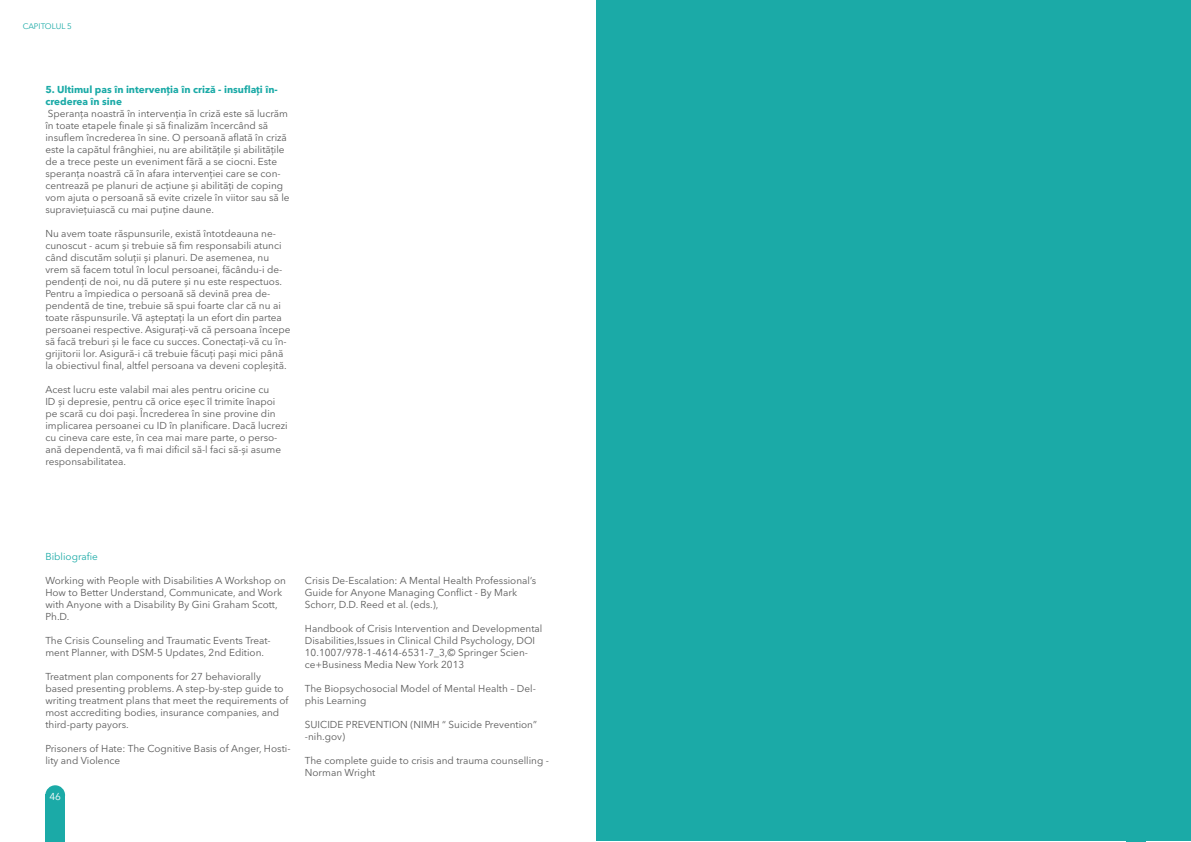
<style>
.page{position:relative;width:1191px;height:842px;background:#fff}
.page>*{position:absolute;margin:0;border:0;box-sizing:border-box;transform-origin:0 0}
.t1{font:10px/12px "Avenir Next LT Pro";color:#595959}
.t2{font:700 10px/12px "Avenir Next LT Pro";color:#1baaa7}
.t3{font:10px "Avenir Next LT Pro";color:#1baaa7}
.t4{font:10px "Avenir Next LT Pro";color:#fff}
.t5{font:8px "Avenir Next LT Pro";color:#1baaa7}
</style>
<div class="page">
<div style="left:45px;top:785px;width:20px;height:20px;background:#1baaa7;border-radius:50%"></div>
<div style="left:45px;top:794px;width:20px;height:48px;background:#1baaa7"></div>
<div style="left:1125px;top:794px;width:20px;height:48px;background:#1baaa7"></div>
<div style="left:596px;top:0;width:594px;height:841px;background:#1baaa7"></div>
<p class="t5" style="left:23px;top:21px;width:51px">CAPITOLUL 5</p>
<p class="t2" style="left:45px;top:83px;width:234px">5. Ultimul pas în intervenția în criză - insuflați în&shy;crederea în sine</p>
<p class="t1" style="left:45px;top:107px;width:246px">Speranța noastră în intervenția în criză este să lucrăm în toate etapele finale și să finalizăm încercând să insuflem încrederea în sine. O persoană aflată în criză este la capătul frânghiei, nu are abilitățile și abilitățile de a trece peste un eveniment fără a se ciocni. Este speranța noastră că în afara intervenției care se con&shy;centrează pe planuri de acțiune și abilități de coping vom ajuta o persoană să evite crizele în viitor sau să le supraviețuiască cu mai puține daune.</p>
<p class="t1" style="left:45px;top:227px;width:247px">Nu avem toate răspunsurile, există întotdeauna ne&shy;cunoscut - acum și trebuie să fim responsabili atunci când discutăm soluții și planuri. De asemenea, nu vrem să facem totul în locul persoanei, făcându-i de&shy;pendenți de noi, nu dă putere și nu este respectuos.<br>Pentru a împiedica o persoană să devină prea de&shy;pendentă de tine, trebuie să spui foarte clar că nu ai toate răspunsurile. Vă așteptați la un efort din partea persoanei respective. Asigurați-vă că persoana începe să facă treburi și le face cu succes. Conectați-vă cu în&shy;grijitorii lor. Asigură-i că trebuie făcuți pași mici până la obiectivul final, altfel persoana va deveni copleșită.</p>
<p class="t1" style="left:45px;top:383px;width:244px">Acest lucru este valabil mai ales pentru oricine cu<br>ID și depresie, pentru că orice eșec îl trimite înapoi pe scară cu doi pași. Încrederea în sine provine din implicarea persoanei cu ID în planificare. Dacă lucrezi cu cineva care este, în cea mai mare parte, o perso&shy;ană dependentă, va fi mai dificil să-l faci să-și asume responsabilitatea.</p>
<p class="t3" style="left:45px;top:551px;width:54px">Bibliografie</p>
<p class="t1" style="left:45px;top:575px;width:242px">Working with People with Disabilities A Workshop on How to Better Understand, Communicate, and Work with Anyone with a Disability By Gini Graham Scott, Ph.D.</p>
<p class="t1" style="left:45px;top:635px;width:227px">The Crisis Counseling and Traumatic Events Treat&shy;ment Planner, with DSM-5 Updates, 2nd Edition.</p>
<p class="t1" style="left:45px;top:671px;width:245px">Treatment plan components for 27 behaviorally based presenting problems. A step-by-step guide to writing treatment plans that meet the requirements of most accrediting bodies, insurance companies, and third-party payors.</p>
<p class="t1" style="left:45px;top:743px;width:247px">Prisoners of Hate: The Cognitive Basis of Anger, Hosti&shy;lity and Violence</p>
<p class="t4" style="left:49px;top:790px;width:13px">46</p>
<p class="t1" style="left:305px;top:575px;width:233px">Crisis De-Escalation: A Mental Health Professional’s<br>Guide for Anyone Managing Conflict - By Mark<br>Schorr, D.D. Reed et al. (eds.),</p>
<p class="t1" style="left:305px;top:623px;width:239px">Handbook of Crisis Intervention and Developmental Disabilities,Issues in Clinical Child Psychology, DOI 10.1007/978-1-4614-6531-7_3,© Springer Scien&shy;ce+Business Media New York 2013</p>
<p class="t1" style="left:305px;top:683px;width:233px">The Biopsychosocial Model of Mental Health – Del&shy;phis Learning</p>
<p class="t1" style="left:305px;top:719px;width:234px">SUICIDE PREVENTION (NIMH “ Suicide Prevention” -nih.gov)</p>
<p class="t1" style="left:305px;top:755px;width:246px">The complete guide to crisis and trauma counselling -<br>Norman Wright</p>
</div>
